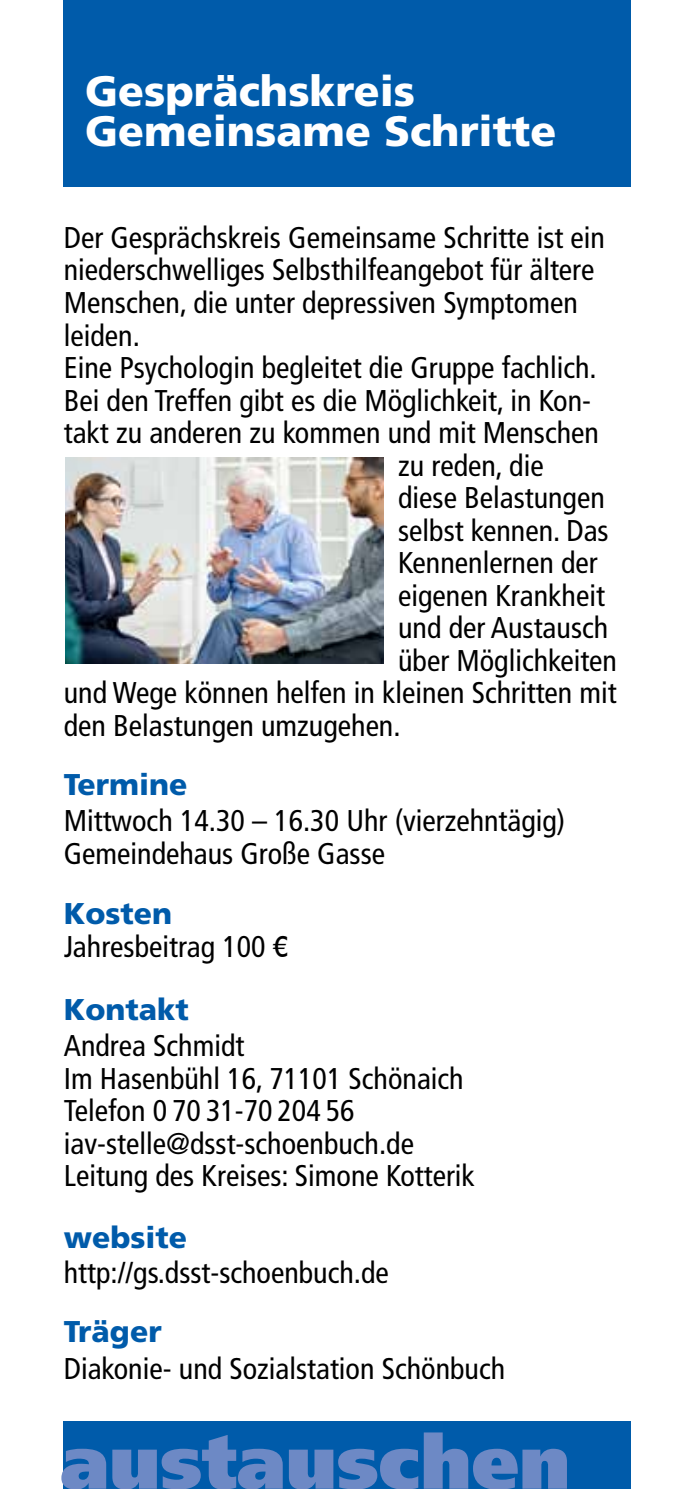
<style>
.page{position:relative;width:695px;height:1489px;background:#fff}
.page>*{position:absolute;margin:0;border:0;box-sizing:border-box;transform-origin:0 0}
.t1{font:900 75px "Frutiger";color:#6d89c5}
.t2{font:900 42.5px/40px "Frutiger";color:#fff}
.t3{font:condensed 30px/32.5px "Frutiger";color:#000}
.t4{font:900 30px "Frutiger";color:#005baa}
.s1{font-family:"Humanist 521 BT";font-stretch:normal}
</style>
<div class="page">
<div style="left:64px;top:0;width:567px;height:186px;background:#005baa"></div>
<div style="left:64px;top:1421px;width:567px;height:67px;background:#005baa"></div>
<img style="left:66px;top:457px;width:318px;height:206px">
<h2 class="t2" style="left:85px;top:71px;width:473px">Gesprächskreis<br>Gemeinsame Schritte</h2>
<p class="t3" style="left:64px;top:221px;width:542px">Der Gesprächskreis Gemeinsame Schritte ist ein</p>
<p class="t3" style="left:64px;top:254px;width:532px">niederschwelliges Selbsthilfeangebot für ältere</p>
<p class="t3" style="left:64px;top:286px;width:515px">Menschen, die unter depressiven Symptomen</p>
<p class="t3" style="left:64px;top:319px;width:78px">leiden.</p>
<p class="t3" style="left:64px;top:351px;width:534px">Eine Psychologin begleitet die Gruppe fachlich.</p>
<p class="t3" style="left:64px;top:384px;width:528px">Bei den Treffen gibt es die Möglichkeit, in Kon-</p>
<p class="t3" style="left:64px;top:416px;width:536px">takt zu anderen zu kommen und mit Menschen</p>
<p class="t3" style="left:398px;top:449px;width:147px">zu reden, die</p>
<p class="t3" style="left:398px;top:481px;width:208px">diese Belastungen</p>
<p class="t3" style="left:398px;top:514px;width:212px">selbst kennen. Das</p>
<p class="t3" style="left:398px;top:546px;width:201px">Kennenlernen der</p>
<p class="t3" style="left:398px;top:579px;width:208px">eigenen Krankheit</p>
<p class="t3" style="left:398px;top:611px;width:211px">und der Austausch</p>
<p class="t3" style="left:398px;top:644px;width:220px">über Möglichkeiten</p>
<p class="t3" style="left:64px;top:676px;width:554px">und Wege können helfen in kleinen Schritten mit</p>
<p class="t3" style="left:64px;top:709px;width:338px">den Belastungen umzugehen.</p>
<p class="t4" style="left:64px;top:766px;width:125px">Termine</p>
<p class="t3" style="left:64px;top:804px;width:503px">Mittwoch 14.30 – 16.30 Uhr (vierzehntägig)<br>Gemeindehaus Große Gasse</p>
<p class="t4" style="left:64px;top:895px;width:110px">Kosten</p>
<p class="t3" style="left:64px;top:930px;width:226px">Jahresbeitrag 100 <span class="s1">€</span></p>
<p class="t4" style="left:64px;top:991px;width:127px">Kontakt</p>
<p class="t3" style="left:64px;top:1029px;width:412px">Andrea Schmidt<br>Im Hasenbühl 16, 71101 Schönaich<br>Telefon 0 70 31-70 204 56 iav-stelle@dsst-schoenbuch.de<br>Leitung des Kreises: Simone Kotterik</p>
<p class="t4" style="left:64px;top:1219px;width:125px">website</p>
<p class="t3" style="left:64px;top:1256px;width:326px">http://gs.dsst-schoenbuch.de</p>
<p class="t4" style="left:64px;top:1313px;width:99px">Träger</p>
<p class="t3" style="left:64px;top:1352px;width:443px">Diakonie- und Sozialstation Schönbuch</p>
<h1 class="t1" style="left:60px;top:1416px;width:511px">austauschen</h1>
</div>
